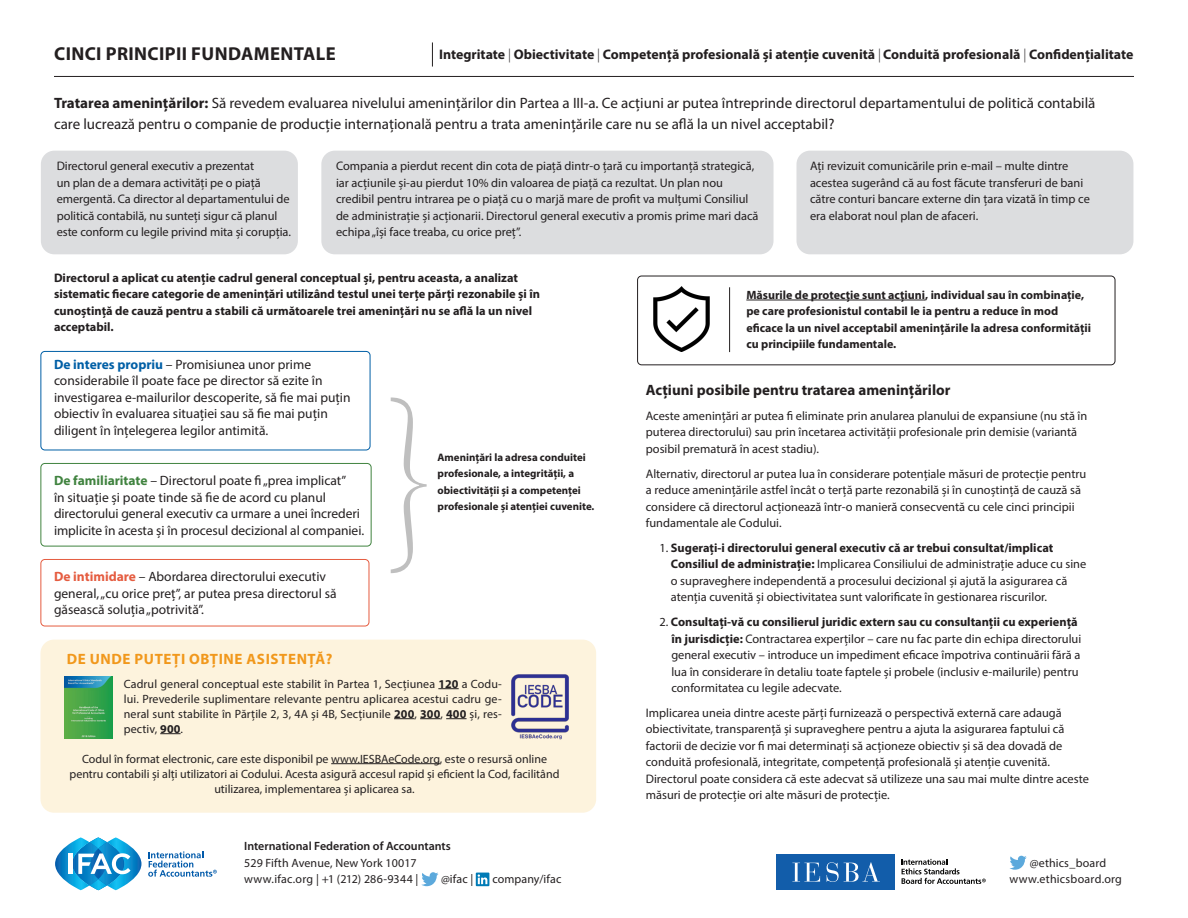
<style>
.page{position:relative;width:1188px;height:918px;background:#fff}
.page>*{position:absolute;margin:0;border:0;box-sizing:border-box;transform-origin:0 0}
.t1{font:700 18.75px "Myriad Pro";letter-spacing:.02em;color:#231f20}
.t2{font:15px/21px "Myriad Pro";color:#231f20}
.t3{font:700 15px "Myriad Pro";color:#231f20}
.t4{font:700 15px "Myriad Pro";letter-spacing:.04em;color:#f1981c}
.t5{font:700 13.8px "Myriad Pro";color:#231f20}
.t6{font:13.5px/16.5px "Myriad Pro";color:#231f20}
.t7{font:12.3px/16.5px "Myriad Pro";color:#231f20}
.t8{font:700 12.3px/16.5px "Myriad Pro";color:#231f20}
.t9{font:12px/15px "Myriad Pro";color:#231f20;text-align:center}
.t10{font:700 12px/16.5px "Myriad Pro";color:#231f20}
.t11{font:600 12px "Myriad Pro";color:#231f20}
.t12{font:700 10.8px/16.5px "Myriad Pro";color:#231f20}
.s1{font-weight:300}
.s2{font-weight:700}
.s3{font-weight:700;color:#005fa6}
.s4{font-weight:700;color:#40833f}
.s5{font-weight:700;color:#e55c40}
</style>
<div class="page">
<svg style="left:432px;top:42px;width:1px;height:25px"></svg>
<hr style="left:54px;top:76px;width:1080px;height:1px;background:#231f20">
<div style="left:40px;top:640px;width:556px;height:173px;background:#fdf3dd;border-radius:14px"></div>
<svg style="left:438px;top:688px;width:21px;height:1px"></svg>
<svg style="left:394px;top:718px;width:20px;height:1px"></svg>
<svg style="left:420px;top:718px;width:47px;height:1px"></svg>
<svg style="left:160px;top:733px;width:21px;height:1px"></svg>
<hr style="left:331px;top:763px;width:109px;height:1px;background:#231f20">
<img style="left:511px;top:674px;width:58px;height:66px">
<img style="left:64px;top:676px;width:48px;height:62px">
<div style="left:776px;top:854px;width:119px;height:36px;background:#125daa"></div>
<svg style="left:792px;top:863px;width:28px;height:19px"></svg>
<svg style="left:827px;top:862px;width:53px;height:20px"></svg>
<svg style="left:901px;top:859px;width:85px;height:25px"></svg>
<svg style="left:55px;top:837px;width:86px;height:53px"></svg>
<svg style="left:148px;top:851px;width:69px;height:26px"></svg>
<svg style="left:421px;top:872px;width:17px;height:14px"></svg>
<svg style="left:476px;top:873px;width:13px;height:13px"></svg>
<svg style="left:478px;top:874px;width:9px;height:10px"></svg>
<svg style="left:1010px;top:856px;width:17px;height:14px"></svg>
<div style="left:796px;top:151px;width:337px;height:103px;background:#dcdddf;border-radius:14px"></div>
<div style="left:321px;top:151px;width:453px;height:103px;background:#dcdddf;border-radius:14px"></div>
<div style="left:41px;top:151px;width:257px;height:103px;background:#dcdddf;border-radius:14px"></div>
<div style="left:41px;top:559px;width:328px;height:67px;border:1px solid #e55c40;border-radius:4px"></div>
<div style="left:41px;top:463px;width:331px;height:83px;border:1px solid #40833f;border-radius:4px"></div>
<div style="left:637px;top:276px;width:478px;height:89px;border:1px solid #231f20;border-radius:4px"></div>
<div style="left:41px;top:351px;width:329px;height:99px;border:1px solid #005fa6;border-radius:4px"></div>
<img style="left:653px;top:287px;width:57px;height:65px">
<hr style="left:729px;top:287px;width:1px;height:65px;background:#231f20">
<svg style="left:391px;top:398px;width:36px;height:175px"></svg>
<hr style="left:746px;top:300px;width:179px;height:1px;background:#231f20">
<h1 class="t1" style="left:54px;top:41px;width:283px">CINCI PRINCIPII FUNDAMENTALE</h1>
<p class="t5" style="left:439px;top:45px;width:696px">Integritate <span class="s1">|</span> Obiectivitate <span class="s1">|</span> Competență profesională și atenție cuvenită <span class="s1">|</span> Conduită profesională <span class="s1">|</span> Confidențialitate</p>
<p class="t2" style="left:54px;top:92px;width:1043px"><span class="s2">Tratarea amenințărilor:</span> Să revedem evaluarea nivelului amenințărilor din Partea a III-a. Ce acțiuni ar putea întreprinde directorul departamentului de politică contabilă care lucrează pentru o companie de producție internațională pentru a trata amenințările care nu se află la un nivel acceptabil?</p>
<p class="t7" style="left:57px;top:158px;width:236px">Directorul general executiv a prezentat<br>un plan de a demara activități pe o piață emergentă. Ca director al departamentului de politică contabilă, nu sunteți sigur că planul este conform cu legile privind mita și corupția.</p>
<p class="t7" style="left:336px;top:158px;width:424px">Compania a pierdut recent din cota de piață dintr-o țară cu importanță strategică, iar acțiunile și-au pierdut 10% din valoarea de piață ca rezultat. Un plan nou credibil pentru intrarea pe o piață cu o marjă mare de profit va mulțumi Consiliul de administrație și acționarii. Directorul general executiv a promis prime mari dacă echipa „își face treaba, cu orice preț”.</p>
<p class="t7" style="left:810px;top:158px;width:281px">Ați revizuit comunicările prin e-mail – multe dintre acestea sugerând că au fost făcute transferuri de bani către conturi bancare externe din țara vizată în timp ce era elaborat noul plan de afaceri.</p>
<p class="t8" style="left:54px;top:269px;width:488px">Directorul a aplicat cu atenție cadrul general conceptual și, pentru aceasta, a analizat sistematic fiecare categorie de amenințări utilizând testul unei terțe părți rezonabile și în cunoștință de cauză pentru a stabili că următoarele trei amenințări nu se află la un nivel acceptabil.</p>
<p class="t6" style="left:54px;top:356px;width:298px"><span class="s3">De interes propriu</span> – Promisiunea unor prime considerabile îl poate face pe director să ezite în investigarea e-mailurilor descoperite, să fie mai puțin obiectiv în evaluarea situației sau să fie mai puțin diligent în înțelegerea legilor antimită.</p>
<p class="t6" style="left:54px;top:472px;width:312px"><span class="s4">De familiaritate</span> – Directorul poate fi „prea implicat”<br>în situație și poate tinde să fie de acord cu planul directorului general executiv ca urmare a unei încrederi implicite în acesta și în procesul decizional al companiei.</p>
<p class="t6" style="left:54px;top:568px;width:284px"><span class="s5">De intimidare</span> – Abordarea directorului executiv general, „cu orice preț”, ar putea presa directorul să găsească soluția „potrivită”.</p>
<p class="t12" style="left:438px;top:448px;width:158px">Amenințări la adresa conduitei profesionale, a integrității, a obiectivității și a competenței profesionale și atenției cuvenite.</p>
<p class="t4" style="left:67px;top:649px;width:267px">DE UNDE PUTEȚI OBȚINE ASISTENȚĂ?</p>
<p class="t9" style="left:124px;top:676px;width:379px;text-align:justify">Cadrul general conceptual este stabilit în Partea 1, Secțiunea <span class="s2">120</span> a Codu&shy;lui. Prevederile suplimentare relevante pentru aplicarea acestui cadru ge&shy;neral sunt stabilite în Părțile 2, 3, 4A și 4B, Secțiunile <span class="s2">200</span>, <span class="s2">300</span>, <span class="s2">400</span> și, res&shy;pectiv, <span class="s2">900</span>.</p>
<p class="t9" style="left:70px;top:751px;width:491px">Codul în format electronic, care este disponibil pe www.IESBAeCode.org, este o resursă online pentru contabili și alți utilizatori ai Codului. Acesta asigură accesul rapid și eficient la Cod, facilitând utilizarea, implementarea și aplicarea sa.</p>
<p class="t11" style="left:244px;top:839px;width:208px">International Federation of Accountants</p>
<p class="t9" style="left:244px;top:854px;width:176px;line-height:16.5px;text-align:left">529 Fifth Avenue, New York 10017 www.ifac.org | +1 (212) 286-9344 |</p>
<p class="t9" style="left:441px;top:871px;width:34px">@ifac |</p>
<p class="t9" style="left:492px;top:871px;width:71px">company/ifac</p>
<p class="t10" style="left:746px;top:286px;width:346px">Măsurile de protecție sunt acțiuni, individual sau în combinație, pe care profesionistul contabil le ia pentru a reduce în mod eficace la un nivel acceptabil amenințările la adresa conformității cu principiile fundamentale.</p>
<p class="t3" style="left:646px;top:380px;width:306px">Acțiuni posibile pentru tratarea amenințărilor</p>
<p class="t7" style="left:646px;top:407px;width:443px">Aceste amenințări ar putea fi eliminate prin anularea planului de expansiune (nu stă în puterea directorului) sau prin încetarea activității profesionale prin demisie (variantă posibil prematură în acest stadiu).</p>
<p class="t7" style="left:646px;top:465px;width:442px">Alternativ, directorul ar putea lua în considerare potențiale măsuri de protecție pentru a reduce amenințările astfel încât o terță parte rezonabilă și în cunoștință de cauză să considere că directorul acționează într-o manieră consecventă cu cele cinci principii fundamentale ale Codului.</p>
<p class="t7" style="left:671px;top:539px;width:417px;text-indent:-12px">1. <span class="s2">Sugerați-i directorului general executiv că ar trebui consultat/implicat Consiliul de administrație:</span> Implicarea Consiliului de administrație aduce cu sine o supraveghere independentă a procesului decizional și ajută la asigurarea că atenția cuvenită și obiectivitatea sunt valorificate în gestionarea riscurilor.</p>
<p class="t7" style="left:671px;top:614px;width:412px;text-indent:-12px">2. <span class="s2">Consultați-vă cu consilierul juridic extern sau cu consultanții cu experiență în jurisdicție:</span> Contractarea experților – care nu fac parte din echipa directorului general executiv – introduce un impediment eficace împotriva continuării fără a lua în considerare în detaliu toate faptele și probele (inclusiv e-mailurile) pentru conformitatea cu legile adecvate.</p>
<p class="t7" style="left:646px;top:704px;width:445px">Implicarea uneia dintre aceste părți furnizează o perspectivă externă care adaugă obiectivitate, transparență și supraveghere pentru a ajuta la asigurarea faptului că factorii de decizie vor fi mai determinați să acționeze obiectiv și să dea dovadă de conduită profesională, integritate, competență profesională și atenție cuvenită.<br>Directorul poate considera că este adecvat să utilizeze una sau mai multe dintre aceste măsuri de protecție ori alte măsuri de protecție.</p>
<p class="t9" style="left:1010px;top:854px;width:114px;line-height:16.5px">@ethics_board www.ethicsboard.org</p>
</div>
